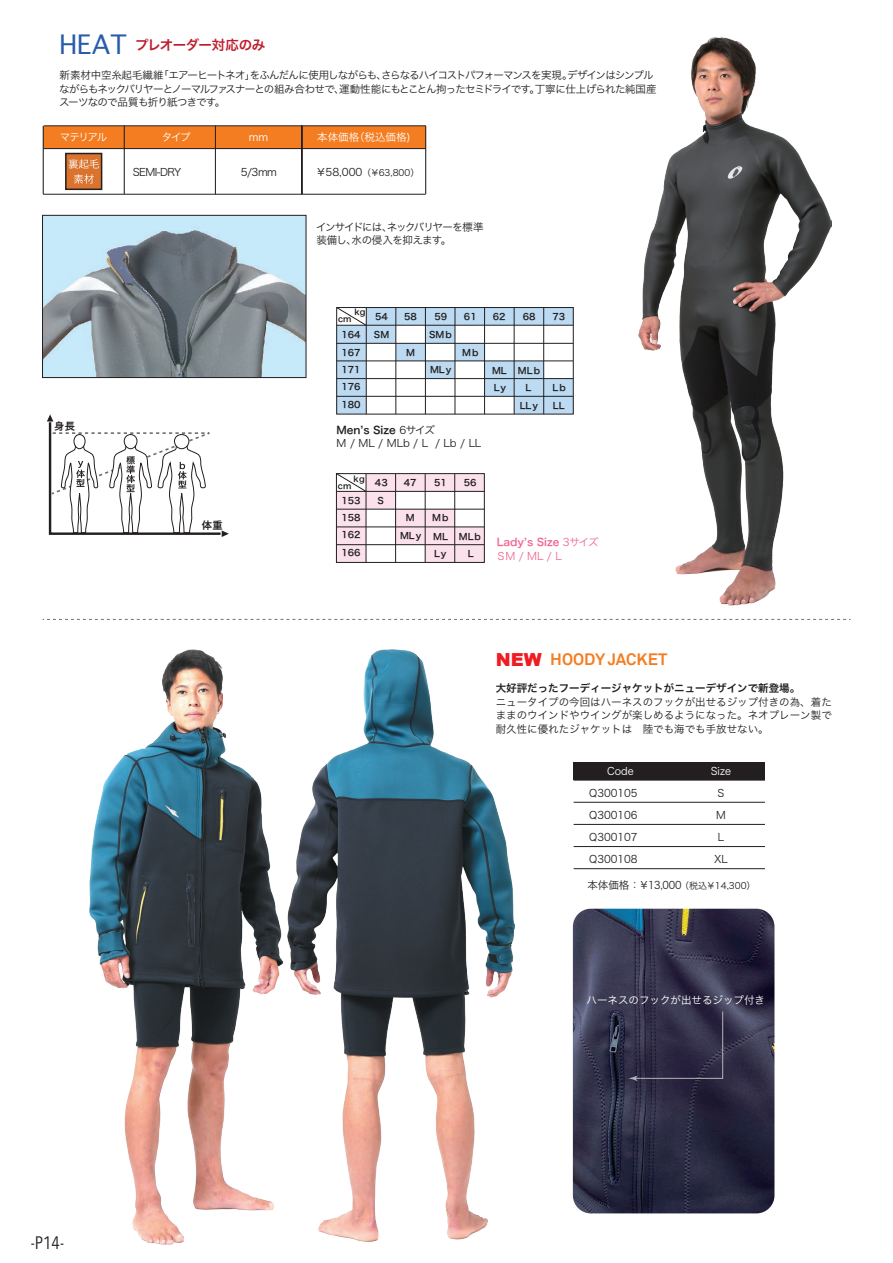
<style>
.page{position:relative;width:893px;height:1263px;background:#fff}
.page>*{position:absolute;margin:0;border:0;box-sizing:border-box;transform-origin:0 0}
.t1{font:25.5px "Geneva";color:#295baa}
.t2{font:18px "Avenir Next Condensed";color:#231f20}
.t3{font:900 18px "Arial";color:#ee1d23}
.t4{font:700 16.5px "Akkurat";color:#f47d21}
.t5{font:13.5px "Hira Kaku Pro N W6";letter-spacing:-.04em;color:#be1d2c}
.t6{font:10.5px/22px "Hira Kaku Pro N W3";letter-spacing:-.05em;color:#231f20;text-align:justify}
.t7{font:10.5px/13.5px "Hira Kaku Pro N W3";letter-spacing:-.085em;color:#231f20}
.t8{font:10.5px "Hira Kaku Pro N W3";color:#fff}
.t9{font:10.5px "Hira Kaku Pro N W6";color:#231f20}
.t10{font:10.5px/13.5px "Hira Kaku Pro N W3";letter-spacing:-.08em;color:#231f20}
.t11{font:10.5px "Hira Kaku Pro N W3";letter-spacing:-.01em;color:#231f20}
.t12{font:10.5px "Hira Kaku Pro N W6";color:#f16890}
.t13{font:10.5px "Hira Kaku Pro N W3";color:#f16890}
.t14{font:10.2px "Hira Kaku Pro N W6";color:#231f20}
.t15{font:9px/17.2px "Hira Kaku Pro N W6";color:#231f20}
.t16{font:9px "Hira Kaku Pro N W3";color:#231f20}
.t17{font:8.25px "Hira Kaku Pro N W6";color:#231f20}
.s1{font-size:10.5px}
.s2{font-family:"Hira Kaku Pro N W3"}
.s3{font-size:9px}
</style>
<div class="page">
<div style="left:366px;top:307px;width:207px;height:18px;background:#bcdaf1"></div>
<div style="left:337px;top:325px;width:29px;height:89px;background:#bcdaf1"></div>
<div style="left:366px;top:325px;width:30px;height:18px;background:#bcdaf1"></div>
<div style="left:425px;top:325px;width:30px;height:18px;background:#bcdaf1"></div>
<div style="left:425px;top:361px;width:30px;height:18px;background:#bcdaf1"></div>
<div style="left:485px;top:361px;width:59px;height:18px;background:#bcdaf1"></div>
<div style="left:484px;top:379px;width:89px;height:17px;background:#bcdaf1"></div>
<div style="left:514px;top:396px;width:59px;height:18px;background:#bcdaf1"></div>
<div style="left:455px;top:343px;width:30px;height:18px;background:#bcdaf1"></div>
<div style="left:396px;top:343px;width:29px;height:18px;background:#bcdaf1"></div>
<div style="left:336px;top:307px;width:238px;height:107px;border:1px solid #231f20"></div>
<hr style="left:366px;top:308px;width:1px;height:106px;background:#231f20">
<hr style="left:396px;top:308px;width:1px;height:106px;background:#231f20">
<hr style="left:425px;top:308px;width:1px;height:106px;background:#231f20">
<hr style="left:455px;top:308px;width:1px;height:106px;background:#231f20">
<hr style="left:484px;top:308px;width:1px;height:106px;background:#231f20">
<hr style="left:514px;top:308px;width:1px;height:106px;background:#231f20">
<hr style="left:543px;top:308px;width:1px;height:106px;background:#231f20">
<svg style="left:336px;top:307px;width:31px;height:18px"></svg>
<hr style="left:336px;top:343px;width:237px;height:1px;background:#231f20">
<hr style="left:336px;top:325px;width:237px;height:1px;background:#231f20">
<hr style="left:336px;top:361px;width:237px;height:1px;background:#231f20">
<hr style="left:336px;top:378px;width:237px;height:1px;background:#231f20">
<hr style="left:336px;top:396px;width:237px;height:1px;background:#231f20">
<div style="left:366px;top:474px;width:118px;height:17px;background:#fbe1ec"></div>
<div style="left:336px;top:491px;width:30px;height:71px;background:#fbe1ec"></div>
<div style="left:366px;top:491px;width:30px;height:18px;background:#fbe1ec"></div>
<div style="left:396px;top:527px;width:88px;height:18px;background:#fbe1ec"></div>
<div style="left:425px;top:545px;width:59px;height:17px;background:#fbe1ec"></div>
<div style="left:396px;top:509px;width:59px;height:18px;background:#fbe1ec"></div>
<div style="left:336px;top:473px;width:149px;height:90px;border:1px solid #231f20"></div>
<hr style="left:337px;top:491px;width:147px;height:1px;background:#231f20">
<hr style="left:337px;top:509px;width:147px;height:1px;background:#231f20">
<hr style="left:337px;top:527px;width:147px;height:1px;background:#231f20">
<hr style="left:337px;top:544px;width:147px;height:1px;background:#231f20">
<hr style="left:366px;top:474px;width:1px;height:88px;background:#231f20">
<hr style="left:395px;top:474px;width:1px;height:88px;background:#231f20">
<hr style="left:425px;top:474px;width:1px;height:88px;background:#231f20">
<hr style="left:454px;top:474px;width:1px;height:88px;background:#231f20">
<svg style="left:336px;top:473px;width:31px;height:19px"></svg>
<svg style="left:47px;top:414px;width:182px;height:123px"></svg>
<img style="left:639px;top:36px;width:193px;height:569px">
<img style="left:44px;top:217px;width:260px;height:159px">
<div style="left:43px;top:126px;width:383px;height:23px;background:#f47d21"></div>
<hr style="left:43px;top:148px;width:383px;height:1px;background:#231f20">
<hr style="left:44px;top:126px;width:382px;height:1px;background:#231f20">
<hr style="left:43px;top:194px;width:383px;height:1px;background:#231f20">
<hr style="left:124px;top:126px;width:1px;height:68px;background:#231f20">
<hr style="left:43px;top:126px;width:1px;height:68px;background:#231f20">
<hr style="left:425px;top:126px;width:1px;height:68px;background:#231f20">
<hr style="left:302px;top:126px;width:1px;height:68px;background:#231f20">
<hr style="left:215px;top:126px;width:1px;height:68px;background:#231f20">
<div style="left:65px;top:153px;width:37px;height:37px;background:#da732d;border:2px solid #231f20"></div>
<svg style="left:69px;top:159px;width:30px;height:25px"></svg>
<div style="left:42px;top:215px;width:264px;height:163px;border:1px solid #231f20"></div>
<div style="left:574px;top:763px;width:191px;height:17px;background:#231f20"></div>
<hr style="left:574px;top:762px;width:191px;height:1px;background:#231f20">
<hr style="left:574px;top:780px;width:191px;height:1px;background:#231f20">
<hr style="left:574px;top:802px;width:191px;height:1px;background:#231f20">
<hr style="left:574px;top:846px;width:191px;height:1px;background:#231f20">
<hr style="left:574px;top:824px;width:191px;height:1px;background:#231f20">
<hr style="left:574px;top:868px;width:191px;height:1px;background:#231f20">
<svg style="left:43px;top:619px;width:807px;height:1px"></svg>
<img style="left:287px;top:649px;width:227px;height:592px">
<img style="left:573px;top:909px;width:201px;height:304px">
<svg style="left:628px;top:1011px;width:95px;height:70px;background:#332f49"></svg>
<img style="left:89px;top:649px;width:193px;height:595px">
<img style="left:186px;top:874px;width:9px;height:73px">
<h1 class="t1" style="left:60px;top:31px;width:69px">HEAT</h1>
<p class="t5" style="left:135px;top:33px;width:132px">プレオーダー対応のみ</p>
<p class="t7" style="left:59px;top:68px;width:599px">新素材中空糸起毛繊維「エアーヒートネオ」をふんだんに使用しながらも、さらなるハイコストパフォーマンスを実現。デザインはシンプルながらもネックバリヤーとノーマルファスナーとの組み合わせで、運動性能にもとことん拘ったセミドライです。丁寧に仕上げられた純国産スーツなので品質も折り紙つきです。</p>
<p class="t8" style="left:60px;top:127px;width:49px">マテリアル</p>
<p class="t8" style="left:317px;top:127px;width:95px">本体価格（税込価格)</p>
<p class="t6" style="left:133px;top:160px;width:50px">SEMI-DRY</p>
<p class="t8" style="left:162px;top:127px;width:30px">タイプ</p>
<p class="t8" style="left:249px;top:127px;width:21px">mm</p>
<p class="t6" style="left:241px;top:160px;width:38px">5/3mm</p>
<p class="t16" style="left:316px;top:164px;width:105px"><span class="s1">￥58,000</span>（￥63,800）</p>
<p class="t10" style="left:316px;top:219px;width:169px">インサイドには、ネックバリヤーを標準装備し、水の侵入を抑えます。</p>
<p class="t14" style="left:54px;top:417px;width:22px">身長</p>
<h2 class="t2" style="left:31px;top:1227px;width:35px">-P14-</h2>
<p class="t14" style="left:202px;top:516px;width:22px">体重</p>
<p class="t17" style="left:354px;top:305px;width:13px">kg</p>
<p class="t17" style="left:338px;top:312px;width:15px">cm</p>
<p class="t15" style="left:375px;top:308px;width:14px">54</p>
<p class="t15" style="left:404px;top:308px;width:14px">58</p>
<p class="t15" style="left:434px;top:308px;width:14px">59</p>
<p class="t15" style="left:464px;top:308px;width:14px">61</p>
<p class="t15" style="left:493px;top:308px;width:14px">62</p>
<p class="t15" style="left:523px;top:308px;width:14px">68</p>
<p class="t15" style="left:552px;top:308px;width:14px">73</p>
<p class="t15" style="left:341px;top:326px;width:21px;text-align:justify">164<br>167<br>171<br>176<br>180</p>
<p class="t15" style="left:374px;top:325px;width:17px">SM</p>
<p class="t15" style="left:429px;top:325px;width:24px">SMb</p>
<p class="t15" style="left:430px;top:361px;width:23px">MLy</p>
<p class="t15" style="left:492px;top:361px;width:49px">ML MLb<br>Ly</p>
<p class="t15" style="left:406px;top:343px;width:10px">M</p>
<p class="t15" style="left:462px;top:344px;width:18px">Mb</p>
<p class="t15" style="left:526px;top:379px;width:7px">L</p>
<p class="t15" style="left:553px;top:379px;width:15px">Lb</p>
<p class="t15" style="left:520px;top:396px;width:20px">LLy</p>
<p class="t15" style="left:553px;top:396px;width:13px">LL</p>
<p class="t9" style="left:336px;top:420px;width:100px">Menʼs Size <span class="s2">6サイズ</span></p>
<p class="t6" style="left:336px;top:432px;width:147px">Ｍ / ML / MLb / L / Lb / LL</p>
<p class="t17" style="left:354px;top:471px;width:13px">kg</p>
<p class="t17" style="left:338px;top:478px;width:15px">cm</p>
<p class="t15" style="left:375px;top:474px;width:14px">43</p>
<p class="t15" style="left:404px;top:474px;width:14px">47</p>
<p class="t15" style="left:434px;top:474px;width:14px">51</p>
<p class="t15" style="left:464px;top:474px;width:14px">56</p>
<p class="t15" style="left:341px;top:491px;width:21px;text-align:justify">153<br>158<br>162<br>166</p>
<p class="t15" style="left:377px;top:492px;width:8px">S</p>
<p class="t15" style="left:406px;top:509px;width:10px">M</p>
<p class="t15" style="left:432px;top:509px;width:18px">Mb</p>
<p class="t15" style="left:400px;top:526px;width:23px">MLy</p>
<p class="t15" style="left:433px;top:528px;width:49px;line-height:16.8px">ML MLb<br>Ly</p>
<p class="t15" style="left:468px;top:545px;width:7px">L</p>
<p class="t12" style="left:497px;top:533px;width:103px">Ladyʼs Size <span class="s2">3サイズ</span></p>
<p class="t13" style="left:496px;top:546px;width:67px">ＳM / ML / L</p>
<h2 class="t3" style="left:496px;top:647px;width:47px">NEW</h2>
<h3 class="t4" style="left:550px;top:649px;width:118px">HOODY JACKET</h3>
<p class="t9" style="left:496px;top:679px;width:306px">大好評だったフーディージャケットがニューデザインで新登場。</p>
<p class="t6" style="left:496px;top:694px;width:338px;line-height:13.5px">ニュータイプの今回はハーネスのフックが出せるジップ付きの為、着たままのウインドやウイングが楽しめるようになった。ネオプレーン製で耐久性に優れたジャケットは　陸でも海でも手放せない。</p>
<p class="t8" style="left:607px;top:762px;width:28px">Code</p>
<p class="t6" style="left:589px;top:781px;width:50px">Q300105<br>Q300106<br>Q300107<br>Q300108</p>
<p class="t8" style="left:711px;top:762px;width:22px">Size</p>
<p class="t6" style="left:714px;top:781px;width:15px;text-align:center">S<br>M<br>L<br>XL</p>
<p class="t11" style="left:587px;top:876px;width:170px">本体価格：￥13,000<span class="s3">（税込￥14,300）</span></p>
<p class="t8" style="left:586px;top:991px;width:180px">ハーネスのフックが出せるジップ付き</p>
</div>
